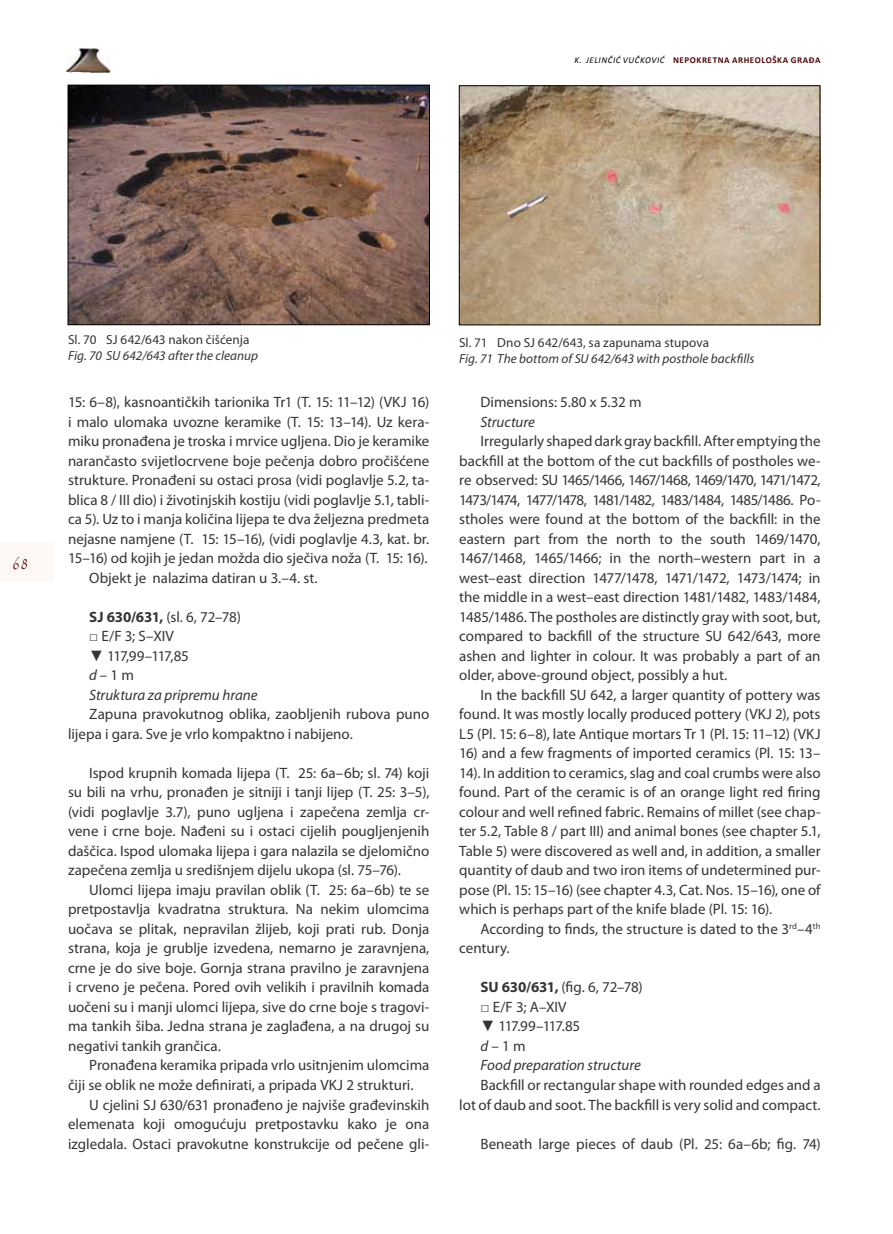
<style>
.page{position:relative;width:893px;height:1234px;background:#fff}
.page>*{position:absolute;margin:0;border:0;box-sizing:border-box;transform-origin:0 0}
.t1{font:18px "Papyrus";color:#500506;scale:.8 1}
.t2{font:15px/19.5px "Myriad Pro";color:#373437;text-align:justify}
.t3{font:italic 15px/19.5px "Myriad Pro";color:#373437}
.t4{font:italic 13.2px "Myriad Pro";color:#373437}
.t5{font:13.2px "Myriad Pro";letter-spacing:.005em;color:#373437}
.t6{font:700 9px "Calibri";letter-spacing:.065em;color:#500506}
.s1{font-weight:400;font-style:italic;color:#000}
.s2{font-weight:700}
.s3{font-family:"Times New Roman"}
.s4{font-family:"Times New Roman";font-style:normal}
.s5{font-style:normal}
</style>
<div class="page">
<img style="left:66px;top:48px;width:45px;height:24px">
<div style="left:0;top:541px;width:54px;height:40px;background:#fef9f4"></div>
<img style="left:70px;top:87px;width:358px;height:236px">
<div style="left:68px;top:85px;width:362px;height:240px;border:1px solid #000"></div>
<img style="left:461px;top:87px;width:357px;height:236px">
<div style="left:459px;top:85px;width:361px;height:240px;border:1px solid #000"></div>
<p class="t6" style="left:574px;top:54px;width:247px"><span class="s1">K. JELINČIĆ VUČKOVIĆ</span> NEPOKRETNA ARHEOLOŠKA GRAĐA</p>
<p class="t1" style="left:12px;top:552px;width:22px">68</p>
<p class="t5" style="left:68px;top:331px;width:183px">Sl. 70 SJ 642/643 nakon čišćenja</p>
<p class="t4" style="left:68px;top:347px;width:192px">Fig. 70 SU 642/643 after the cleanup</p>
<p class="t2" style="left:68px;top:392px;width:363px">15: 6–8), kasnoantičkih tarionika Tr1 (T. 15: 11–12) (VKJ 16)</p>
<p class="t2" style="left:68px;top:411px;width:363px">i malo ulomaka uvozne keramike (T. 15: 13–14). Uz kera-</p>
<p class="t2" style="left:68px;top:431px;width:363px">miku pronađena je troska i mrvice ugljena. Dio je keramike</p>
<p class="t2" style="left:68px;top:450px;width:363px">narančasto svijetlocrvene boje pečenja dobro pročišćene</p>
<p class="t2" style="left:68px;top:470px;width:363px">strukture. Pronađeni su ostaci prosa (vidi poglavlje 5.2, ta-</p>
<p class="t2" style="left:68px;top:489px;width:363px">blica 8 / III dio) i životinjskih kostiju (vidi poglavlje 5.1, tabli-</p>
<p class="t2" style="left:68px;top:509px;width:363px">ca 5). Uz to i manja količina lijepa te dva željezna predmeta</p>
<p class="t2" style="left:68px;top:528px;width:363px">nejasne namjene (T. 15: 15–16), (vidi poglavlje 4.3, kat. br.</p>
<p class="t2" style="left:68px;top:548px;width:361px">15–16) od kojih je jedan možda dio sječiva noža (T. 15: 16).</p>
<p class="t2" style="left:89px;top:567px;width:230px">Objekt je nalazima datiran u 3.–4. st.</p>
<p class="t2" style="left:89px;top:606px;width:153px"><span class="s2">SJ 630/631,</span> (sl. 6, 72–78)</p>
<p class="t2" style="left:89px;top:626px;width:86px"><span class="s3">□</span> E/F 3; S–XIV</p>
<p class="t3" style="left:89px;top:645px;width:170px"><span class="s4">▼</span> <span class="s5">117,99–117,85<br></span>d <span class="s5">– 1 m<br></span>Struktura za pripremu hrane</p>
<p class="t2" style="left:68px;top:704px;width:363px;text-indent:21px">Zapuna pravokutnog oblika, zaobljenih rubova puno lijepa i gara. Sve je vrlo kompaktno i nabijeno.</p>
<p class="t2" style="left:68px;top:762px;width:363px;text-indent:21px">Ispod krupnih komada lijepa (T. 25: 6a–6b; sl. 74) koji su bili na vrhu, pronađen je sitniji i tanji lijep (T. 25: 3–5), (vidi poglavlje 3.7), puno ugljena i zapečena zemlja cr&shy;vene i crne boje. Nađeni su i ostaci cijelih pougljenjenih daščica. Ispod ulomaka lijepa i gara nalazila se djelomično zapečena zemlja u središnjem dijelu ukopa (sl. 75–76).</p>
<p class="t2" style="left:68px;top:879px;width:363px;text-indent:21px">Ulomci lijepa imaju pravilan oblik (T. 25: 6a–6b) te se pretpostavlja kvadratna struktura. Na nekim ulomcima uočava se plitak, nepravilan žlijeb, koji prati rub. Donja strana, koja je grublje izvedena, nemarno je zaravnjena, crne je do sive boje. Gornja strana pravilno je zaravnjena i crveno je pečena. Pored ovih velikih i pravilnih komada uočeni su i manji ulomci lijepa, sive do crne boje s tragovi&shy;ma tankih šiba. Jedna strana je zaglađena, a na drugoj su negativi tankih grančica.</p>
<p class="t2" style="left:68px;top:1055px;width:363px;text-indent:21px">Pronađena keramika pripada vrlo usitnjenim ulomcima čiji se oblik ne može definirati, a pripada VKJ 2 strukturi.</p>
<p class="t2" style="left:68px;top:1094px;width:363px;text-indent:21px">U cjelini SJ 630/631 pronađeno je najviše građevinskih elemenata koji omogućuju pretpostavku kako je ona izgledala. Ostaci pravokutne konstrukcije od pečene gli-</p>
<p class="t5" style="left:459px;top:334px;width:252px">Sl. 71 Dno SJ 642/643, sa zapunama stupova</p>
<p class="t4" style="left:459px;top:350px;width:297px">Fig. 71 The bottom of SU 642/643 with posthole backfills</p>
<p class="t2" style="left:480px;top:392px;width:163px">Dimensions: 5.80 x 5.32 m</p>
<p class="t3" style="left:480px;top:411px;width:56px">Structure</p>
<p class="t2" style="left:459px;top:431px;width:363px;text-indent:21px">Irregularly shaped dark gray backfill. After emptying the backfill at the bottom of the cut backfills of postholes we&shy;re observed: SU 1465/1466, 1467/1468, 1469/1470, 1471/1472, 1473/1474, 1477/1478, 1481/1482, 1483/1484, 1485/1486. Po&shy;stholes were found at the bottom of the backfill: in the eastern part from the north to the south 1469/1470, 1467/1468, 1465/1466; in the north–western part in a west–east direction 1477/1478, 1471/1472, 1473/1474; in the middle in a west–east direction 1481/1482, 1483/1484, 1485/1486. The postholes are distinctly gray with soot, but, compared to backfill of the structure SU 642/643, more ashen and lighter in colour. It was probably a part of an older, above-ground object, possibly a hut.</p>
<p class="t2" style="left:459px;top:684px;width:363px;text-indent:21px">In the backfill SU 642, a larger quantity of pottery was found. It was mostly locally produced pottery (VKJ 2), pots L5 (Pl. 15: 6–8), late Antique mortars Tr 1 (Pl. 15: 11–12) (VKJ</p>
<p class="t2" style="left:459px;top:743px;width:363px">16) and a few fragments of imported ceramics (Pl. 15: 13– 14). In addition to ceramics, slag and coal crumbs were also found. Part of the ceramic is of an orange light red firing colour and well refined fabric. Remains of millet (see chap&shy;ter 5.2, Table 8 / part III) and animal bones (see chapter 5.1, Table 5) were discovered as well and, in addition, a smaller quantity of daub and two iron items of undetermined pur&shy;pose (Pl. 15: 15–16) (see chapter 4.3, Cat. Nos. 15–16), one of which is perhaps part of the knife blade (Pl. 15: 16).</p>
<p class="t2" style="left:459px;top:918px;width:363px;text-indent:21px">According to finds, the structure is dated to the 3<sup>rd</sup>–4<sup>th </sup>century.</p>
<p class="t2" style="left:480px;top:977px;width:164px"><span class="s2">SU 630/631,</span> (fig. 6, 72–78)</p>
<p class="t2" style="left:480px;top:996px;width:88px"><span class="s3">□</span> E/F 3; A–XIV</p>
<p class="t3" style="left:480px;top:1016px;width:162px"><span class="s4">▼</span> <span class="s5">117.99–117.85<br></span>d <span class="s5">– 1 m<br></span>Food preparation structure</p>
<p class="t2" style="left:459px;top:1074px;width:363px;text-align:right">Backfill or rectangular shape with rounded edges and a<br>lot of daub and soot. The backfill is very solid and compact.</p>
<p class="t2" style="left:480px;top:1133px;width:342px">Beneath large pieces of daub (Pl. 25: 6a–6b; fig. 74)</p>
</div>
